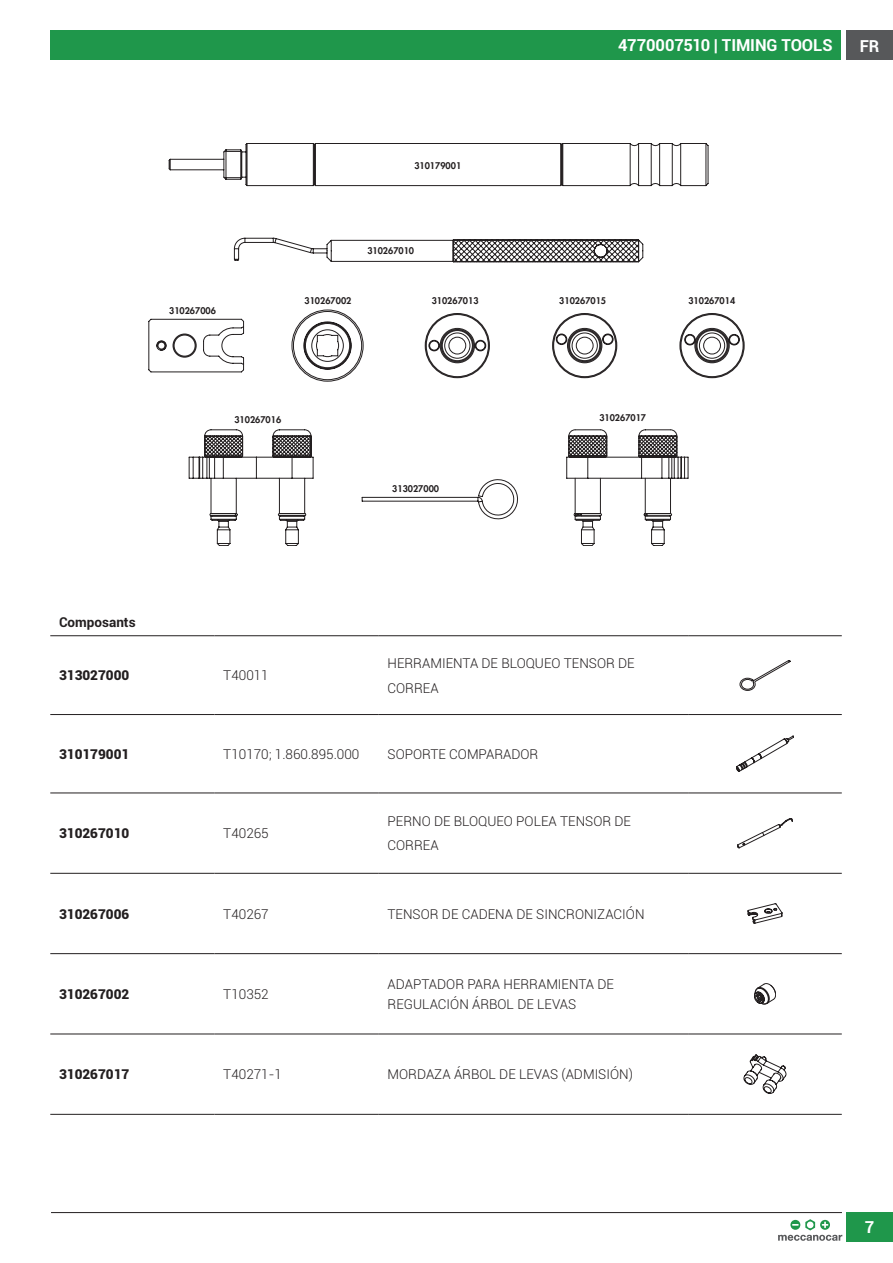
<style>
.page{position:relative;width:893px;height:1263px;background:#fff}
.page>*{position:absolute;margin:0;border:0;box-sizing:border-box;transform-origin:0 0}
.t1{font:700 16.5px "Roboto";letter-spacing:-.005em;color:#fff}
.t2{font:300 13.5px/24.3px "Roboto";color:#231f20}
.t3{font:900 13.5px "Roboto";color:#231f20}
.t4{font:700 13.5px "Roboto";color:#231f20}
.t5{font:800 9px "Futura Std";color:#231f20}
</style>
<div class="page">
<div style="left:846px;top:30px;width:47px;height:30px;background:#57585a"></div>
<hr style="left:51px;top:1212px;width:791px;height:1px;background:#231f20">
<div style="left:846px;top:1212px;width:47px;height:30px;background:#1f974b"></div>
<div style="left:50px;top:30px;width:791px;height:30px;background:#1f974b"></div>
<svg style="left:778px;top:1219px;width:64px;height:22px"></svg>
<hr style="left:50px;top:635px;width:165px;height:1px;background:#231f20">
<hr style="left:215px;top:635px;width:164px;height:1px;background:#231f20">
<hr style="left:379px;top:635px;width:309px;height:1px;background:#231f20">
<hr style="left:688px;top:635px;width:154px;height:1px;background:#231f20">
<hr style="left:50px;top:714px;width:165px;height:1px;background:#231f20">
<hr style="left:215px;top:714px;width:164px;height:1px;background:#231f20">
<hr style="left:379px;top:714px;width:309px;height:1px;background:#231f20">
<hr style="left:688px;top:714px;width:154px;height:1px;background:#231f20">
<hr style="left:50px;top:793px;width:165px;height:1px;background:#231f20">
<hr style="left:215px;top:793px;width:164px;height:1px;background:#231f20">
<hr style="left:379px;top:793px;width:309px;height:1px;background:#231f20">
<hr style="left:688px;top:793px;width:154px;height:1px;background:#231f20">
<hr style="left:50px;top:873px;width:165px;height:1px;background:#231f20">
<hr style="left:215px;top:873px;width:164px;height:1px;background:#231f20">
<hr style="left:379px;top:873px;width:309px;height:1px;background:#231f20">
<hr style="left:688px;top:873px;width:154px;height:1px;background:#231f20">
<hr style="left:50px;top:953px;width:165px;height:1px;background:#231f20">
<hr style="left:215px;top:953px;width:164px;height:1px;background:#231f20">
<hr style="left:379px;top:953px;width:309px;height:1px;background:#231f20">
<hr style="left:688px;top:953px;width:154px;height:1px;background:#231f20">
<hr style="left:50px;top:1034px;width:165px;height:1px;background:#231f20">
<hr style="left:215px;top:1034px;width:164px;height:1px;background:#231f20">
<hr style="left:379px;top:1034px;width:309px;height:1px;background:#231f20">
<hr style="left:688px;top:1034px;width:154px;height:1px;background:#231f20">
<hr style="left:50px;top:1114px;width:165px;height:1px;background:#231f20">
<hr style="left:215px;top:1114px;width:164px;height:1px;background:#231f20">
<hr style="left:379px;top:1114px;width:309px;height:1px;background:#231f20">
<hr style="left:688px;top:1114px;width:154px;height:1px;background:#231f20">
<svg style="left:740px;top:660px;width:50px;height:31px"></svg>
<svg style="left:736px;top:736px;width:58px;height:35px"></svg>
<svg style="left:737px;top:818px;width:56px;height:30px"></svg>
<svg style="left:748px;top:903px;width:34px;height:20px"></svg>
<svg style="left:754px;top:983px;width:22px;height:21px"></svg>
<svg style="left:744px;top:1055px;width:42px;height:39px"></svg>
<svg style="left:149px;top:143px;width:595px;height:336px"></svg>
<svg style="left:169px;top:143px;width:508px;height:403px"></svg>
<svg style="left:566px;top:429px;width:122px;height:117px"></svg>
<p class="t1" style="left:618px;top:33px;width:216px">4770007510 | TIMING TOOLS</p>
<p class="t1" style="left:860px;top:34px;width:21px">FR</p>
<p class="t5" style="left:169px;top:304px;width:48px">310267006</p>
<p class="t5" style="left:414px;top:160px;width:48px">310179001</p>
<p class="t5" style="left:367px;top:245px;width:48px">310267010</p>
<p class="t5" style="left:305px;top:295px;width:48px">310267002</p>
<p class="t5" style="left:432px;top:295px;width:48px">310267013</p>
<p class="t5" style="left:559px;top:295px;width:48px">310267015</p>
<p class="t5" style="left:688px;top:295px;width:48px">310267014</p>
<p class="t5" style="left:234px;top:414px;width:48px">310267016</p>
<p class="t5" style="left:392px;top:483px;width:48px">313027000</p>
<p class="t5" style="left:599px;top:412px;width:48px">310267017</p>
<p class="t4" style="left:59px;top:613px;width:78px">Composants</p>
<p class="t3" style="left:59px;top:666px;width:72px">313027000</p>
<p class="t2" style="left:223px;top:663px;width:47px">T40011</p>
<p class="t2" style="left:388px;top:651px;width:249px">HERRAMIENTA DE BLOQUEO TENSOR DE<br>CORREA</p>
<p class="t3" style="left:59px;top:744px;width:72px">310179001</p>
<p class="t2" style="left:223px;top:741px;width:138px">T10170; 1.860.895.000</p>
<p class="t2" style="left:388px;top:741px;width:152px">SOPORTE COMPARADOR</p>
<p class="t3" style="left:59px;top:824px;width:72px">310267010</p>
<p class="t2" style="left:223px;top:821px;width:47px">T40265</p>
<p class="t2" style="left:388px;top:809px;width:245px">PERNO DE BLOQUEO POLEA TENSOR DE<br>CORREA</p>
<p class="t3" style="left:59px;top:904px;width:72px">310267006</p>
<p class="t2" style="left:223px;top:901px;width:47px">T40267</p>
<p class="t2" style="left:388px;top:901px;width:258px">TENSOR DE CADENA DE SINCRONIZACIÓN</p>
<p class="t3" style="left:59px;top:984px;width:72px">310267002</p>
<p class="t2" style="left:223px;top:981px;width:47px">T10352</p>
<p class="t2" style="left:388px;top:974px;width:228px;line-height:19.5px">ADAPTADOR PARA HERRAMIENTA DE<br>REGULACIÓN ÁRBOL DE LEVAS</p>
<p class="t3" style="left:59px;top:1065px;width:72px">310267017</p>
<p class="t2" style="left:223px;top:1062px;width:60px">T40271-1</p>
<p class="t2" style="left:388px;top:1062px;width:247px">MORDAZA ÁRBOL DE LEVAS (ADMISIÓN)</p>
<p class="t1" style="left:865px;top:1215px;width:11px">7</p>
</div>
